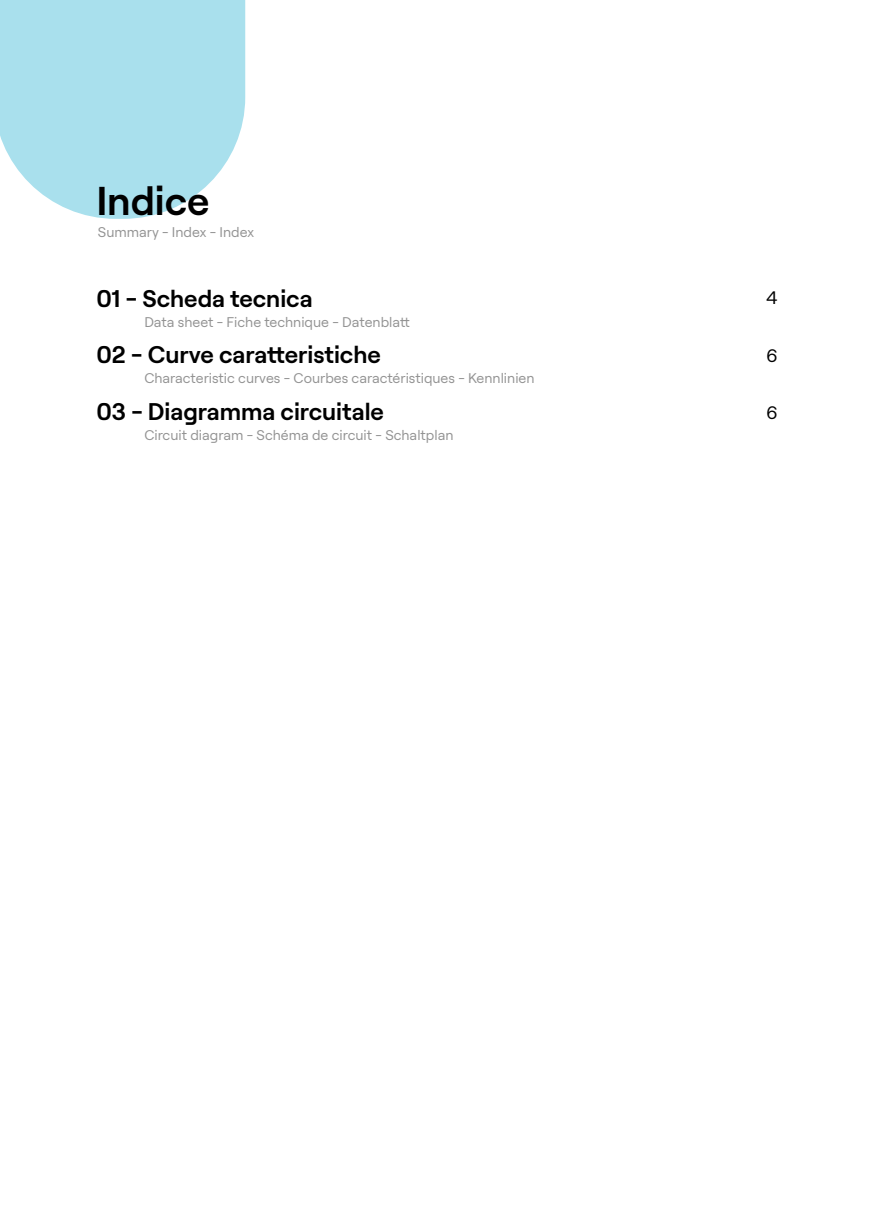
<style>
.page{position:relative;width:874px;height:1225px;background:#fff}
.page>*{position:absolute;margin:0;border:0;box-sizing:border-box;transform-origin:0 0}
.t1{font:600 40px "Roobert";color:#000}
.t2{font:600 24px "Roobert";color:#000}
.t3{font:18px "Roobert";color:#000}
.t4{font:14px "Roobert";color:#939393}
</style>
<div class="page">
<svg style="left:0;top:0;width:245px;height:219px;fill:#a9e0ed"></svg>
<p class="t1" style="left:96px;top:172px;width:115px">Indice</p>
<p class="t4" style="left:98px;top:222px;width:157px">Summary - Index - Index</p>
<p class="t2" style="left:96px;top:281px;width:217px">01 - Scheda tecnica</p>
<p class="t3" style="left:765px;top:285px;width:13px">4</p>
<p class="t4" style="left:144px;top:312px;width:267px">Data sheet - Fiche technique - Datenblatt</p>
<p class="t2" style="left:96px;top:337px;width:286px">02 - Curve caratteristiche</p>
<p class="t2" style="left:96px;top:394px;width:289px">03 - Diagramma circuitale</p>
<p class="t4" style="left:144px;top:368px;width:391px">Characteristic curves - Courbes caractéristiques - Kennlinien</p>
<p class="t4" style="left:144px;top:425px;width:310px">Circuit diagram - Schéma de circuit - Schaltplan</p>
<p class="t3" style="left:766px;top:342px;width:13px">6</p>
<p class="t3" style="left:766px;top:399px;width:13px">6</p>
</div>
